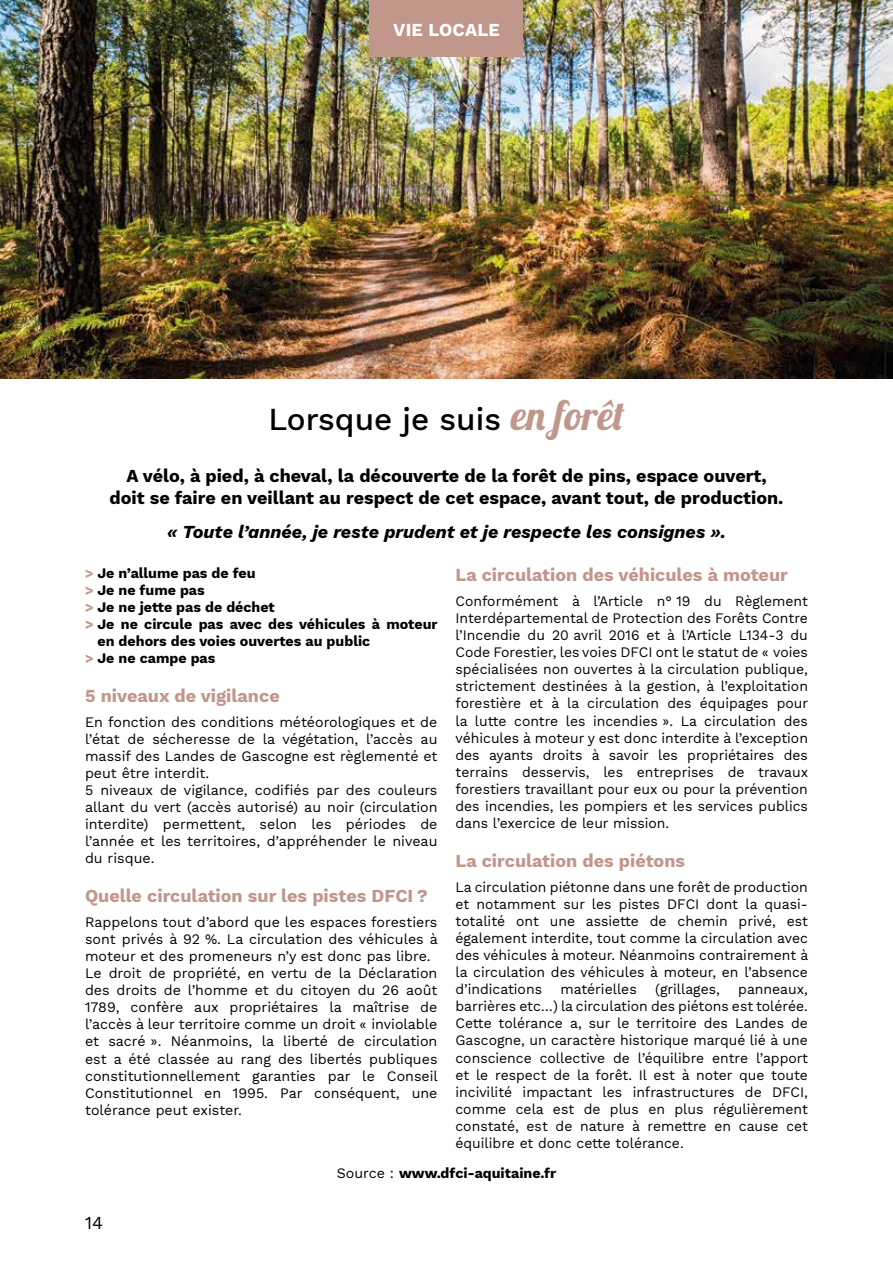
<style>
.page{position:relative;width:893px;height:1263px;background:#fff}
.page>*{position:absolute;margin:0;border:0;box-sizing:border-box;transform-origin:0 0}
.t1{font:500 31.5px "Work Sans";color:#000}
.t2{font:700 18px/21.6px "Work Sans";color:#000;text-align:center}
.t3{font:700 18px "Work Sans";color:#c1978b}
.t4{font:italic 700 18px "Work Sans";color:#000}
.t5{font:700 18px "Work Sans";letter-spacing:.01em;color:#fff}
.t6{font:18px "Work Sans";color:#000}
.t7{font:14.25px/17.1px "Work Sans";color:#000;text-align:justify}
.t8{font:700 14.25px "Work Sans";color:#000}
.s1{font-family:"Lobster 1.4";font-weight:400;font-size:40.5px;color:#c1978b}
.s2{color:#c1978b}
.s3{font-weight:400}
</style>
<div class="page">
<img style="left:0;top:0;width:893px;height:378px">
<div style="left:370px;top:0;width:153px;height:56px;background:#c1978b"></div>
<p class="t5" style="left:393px;top:16px;width:108px">VIE LOCALE</p>
<h1 class="t1" style="left:268px;top:395px;width:358px">Lorsque je suis <span class="s1">en forêt</span></h1>
<p class="t2" style="left:110px;top:465px;width:675px">A vélo, à pied, à cheval, la découverte de la forêt de pins, espace ouvert, doit se faire en veillant au respect de cet espace, avant tout, de production.</p>
<p class="t4" style="left:167px;top:518px;width:560px">« Toute l’année, je reste prudent et je respecte les consignes ».</p>
<p class="t8" style="left:85px;top:562px;width:172px"><span class="s2">&gt;</span> Je n’allume pas de feu</p>
<p class="t8" style="left:85px;top:579px;width:121px"><span class="s2">&gt;</span> Je ne fume pas</p>
<p class="t8" style="left:85px;top:596px;width:191px"><span class="s2">&gt;</span> Je ne jette pas de déchet</p>
<p class="t8" style="left:85px;top:613px;width:354px"><span class="s2">&gt;</span> Je ne circule pas avec des véhicules à moteur</p>
<p class="t8" style="left:97px;top:630px;width:274px">en dehors des voies ouvertes au public</p>
<p class="t8" style="left:85px;top:648px;width:132px"><span class="s2">&gt;</span> Je ne campe pas</p>
<p class="t3" style="left:85px;top:682px;width:196px">5 niveaux de vigilance</p>
<p class="t7" style="left:85px;top:713px;width:354px;text-align:left">En fonction des conditions météorologiques et de l’état de sécheresse de la végétation, l’accès au massif des Landes de Gascogne est règlementé et peut être interdit.<br>5 niveaux de vigilance, codifiés par des couleurs allant du vert (accès autorisé) au noir (circulation interdite) permettent, selon les périodes de l’année et les territoires, d’appréhender le niveau du risque.</p>
<p class="t3" style="left:85px;top:882px;width:344px">Quelle circulation sur les pistes DFCI ?</p>
<p class="t7" style="left:85px;top:913px;width:354px;text-align:left">Rappelons tout d’abord que les espaces forestiers sont privés à 92 %. La circulation des véhicules à moteur et des promeneurs n’y est donc pas libre.<br>Le droit de propriété, en vertu de la Déclaration des droits de l’homme et du citoyen du 26 août 1789, confère aux propriétaires la maîtrise de l’accès à leur territoire comme un droit « inviolable et sacré ». Néanmoins, la liberté de circulation est a été classée au rang des libertés publiques constitutionnellement garanties par le Conseil Constitutionnel en 1995. Par conséquent, une tolérance peut exister.</p>
<p class="t3" style="left:455px;top:561px;width:334px">La circulation des véhicules à moteur</p>
<p class="t7" style="left:455px;top:592px;width:354px">Conformément à l’Article n° 19 du Règlement Interdépartemental de Protection des Forêts Contre l’Incendie du 20 avril 2016 et à l’Article L134-3 du Code Forestier, les voies DFCI ont le statut de « voies spécialisées non ouvertes à la circulation publique, strictement destinées à la gestion, à l’exploitation forestière et à la circulation des équipages pour la lutte contre les incendies ». La circulation des véhicules à moteur y est donc interdite à l’exception des ayants droits à savoir les propriétaires des terrains desservis, les entreprises de travaux forestiers travaillant pour eux ou pour la prévention des incendies, les pompiers et les services publics dans l’exercice de leur mission.</p>
<p class="t3" style="left:455px;top:847px;width:231px">La circulation des piétons</p>
<p class="t7" style="left:455px;top:877px;width:354px">La circulation piétonne dans une forêt de production et notamment sur les pistes DFCI dont la quasi&shy;totalité ont une assiette de chemin privé, est également interdite, tout comme la circulation avec des véhicules à moteur. Néanmoins contrairement à la circulation des véhicules à moteur, en l’absence d’indications</p>
<p class="t7" style="left:560px;top:980px;width:78px">matérielles</p>
<p class="t7" style="left:655px;top:980px;width:66px">(grillages,</p>
<p class="t7" style="left:455px;top:980px;width:354px;text-indent:283px">panneaux, barrières etc…) la circulation des piétons est tolérée.<br>Cette tolérance a, sur le territoire des Landes de Gascogne, un caractère historique marqué lié à une conscience collective de l’équilibre entre l’apport et le respect de la forêt. Il est à noter que toute incivilité impactant les infrastructures de DFCI, comme cela est de plus en plus régulièrement constaté, est de nature à remettre en cause cet équilibre et donc cette tolérance.</p>
<p class="t6" style="left:85px;top:1209px;width:20px">14</p>
<p class="t8" style="left:337px;top:1163px;width:221px"><span class="s3">Source :</span> www.dfci-aquitaine.fr</p>
</div>
